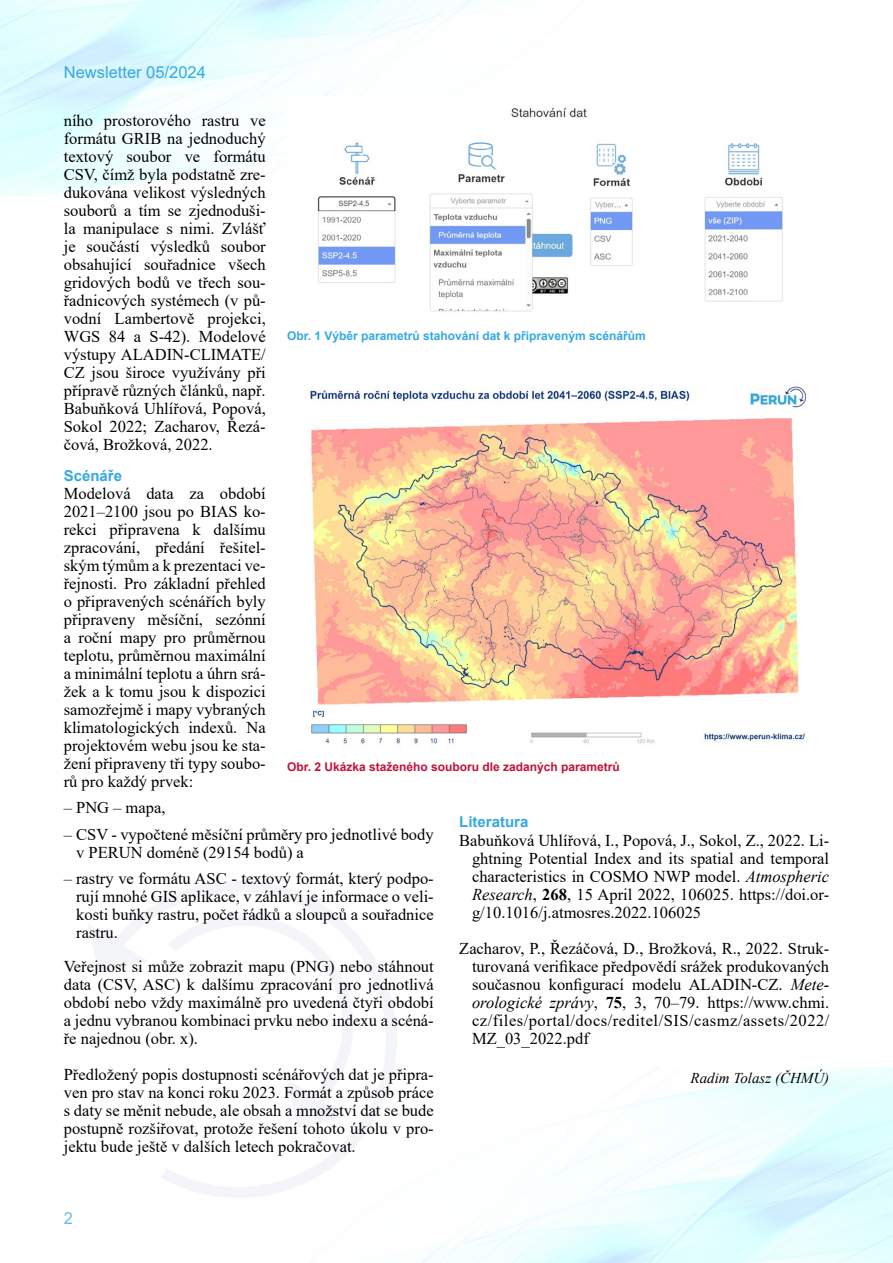
<style>
.page{position:relative;width:893px;height:1263px;background:#fff}
.page>*{position:absolute;margin:0;border:0;box-sizing:border-box;transform-origin:0 0}
.t1{font:16.5px/18px "Times New Roman";color:#000;text-align:justify}
.t2{font:16.5px "Arial";color:#36a9e1}
.t3{font:700 15px "Arial";color:#36a9e1}
.t4{font:italic 15px "Times New Roman";color:#000}
.t5{font:700 12px "Arial";color:#36a9e1}
.t6{font:700 12px "Arial";color:#c3113c}
.s1{font-style:italic}
.s2{font-weight:700}
</style>
<div class="page">
<svg style="left:132px;top:881px;width:292px;height:333px"></svg>
<img style="left:317px;top:104px;width:300px;height:179px">
<img style="left:423px;top:133px;width:155px;height:179px">
<img style="left:584px;top:138px;width:49px;height:141px">
<img style="left:704px;top:137px;width:79px;height:165px">
<img style="left:310px;top:386px;width:497px;height:360px">
<svg style="left:101px;top:923px;width:48px;height:70px"></svg>
<svg style="left:156px;top:896px;width:203px;height:252px"></svg>
<p class="t2" style="left:64px;top:61px;width:144px">Newsletter 05/2024</p>
<p class="t1" style="left:64px;top:111px;width:204px">ního prostorového rastru ve formátu GRIB na jednoduchý textový soubor ve formátu CSV, čímž byla podstatně zre&shy;dukována velikost výsledných souborů a tím se zjednoduši&shy;la manipulace s nimi. Zvlášť je součástí výsledků soubor obsahující souřadnice všech gridových bodů ve třech sou&shy;řadnicových systémech (v pů&shy;vodní Lambertově projekci, WGS 84 a S-42). Modelové výstupy ALADIN-CLIMATE/ CZ jsou široce využívány při přípravě různých článků, např.<br>Babuňková Uhlířová, Popová, Sokol 2022; Zacharov, Řezá&shy;čová, Brožková, 2022.</p>
<p class="t3" style="left:64px;top:465px;width:60px">Scénáře</p>
<p class="t1" style="left:64px;top:484px;width:204px">Modelová data za období 2021–2100 jsou po BIAS ko&shy;rekci připravena k dalšímu zpracování, předání řešitel&shy;ským týmům a k prezentaci ve&shy;řejnosti. Pro základní přehled o připravených scénářích byly připraveny měsíční, sezónní a roční mapy pro průměrnou teplotu, průměrnou maximální a minimální teplotu a úhrn srá&shy;žek a k tomu jsou k dispozici samozřejmě i mapy vybraných klimatologických indexů. Na projektovém webu jsou ke sta&shy;žení připraveny tři typy soubo&shy;rů pro každý prvek:</p>
<p class="t1" style="left:64px;top:798px;width:103px">– PNG – mapa,</p>
<p class="t1" style="left:76px;top:825px;width:359px;text-indent:-12px">– CSV - vypočtené měsíční průměry pro jednotlivé body v PERUN doméně (29154 bodů) a</p>
<p class="t1" style="left:76px;top:869px;width:359px;text-indent:-12px">– rastry ve formátu ASC - textový formát, který podpo&shy;rují mnohé GIS aplikace, v záhlaví je informace o veli&shy;kosti buňky rastru, počet řádků a sloupců a souřadnice rastru.</p>
<p class="t1" style="left:64px;top:957px;width:371px">Veřejnost si může zobrazit mapu (PNG) nebo stáhnout data (CSV, ASC) k dalšímu zpracování pro jednotlivá období nebo vždy maximálně pro uvedená čtyři období a jednu vybranou kombinaci prvku nebo indexu a scéná&shy;ře najednou (obr. x).</p>
<p class="t1" style="left:64px;top:1065px;width:371px">Předložený popis dostupnosti scénářových dat je připra&shy;ven pro stav na konci roku 2023. Formát a způsob práce s daty se měnit nebude, ale obsah a množství dat se bude postupně rozšiřovat, protože řešení tohoto úkolu v pro&shy;jektu bude ještě v dalších letech pokračovat.</p>
<p class="t5" style="left:287px;top:328px;width:360px">Obr. 1 Výběr parametrů stahování dat k připraveným scénářům</p>
<p class="t6" style="left:287px;top:758px;width:334px">Obr. 2 Ukázka staženého souboru dle zadaných parametrů</p>
<p class="t3" style="left:459px;top:811px;width:71px">Literatura</p>
<p class="t1" style="left:472px;top:831px;width:359px;text-indent:-13px">Babuňková Uhlířová, I., Popová, J., Sokol, Z., 2022. Li&shy;ghtning Potential Index and its spatial and temporal characteristics in COSMO NWP model. <span class="s1">Atmospheric Research</span>, <span class="s2">268</span>, 15 April 2022, 106025. https://doi.or&shy;g/10.1016/j.atmosres.2022.106025</p>
<p class="t1" style="left:472px;top:939px;width:359px;text-indent:-13px">Zacharov, P., Řezáčová, D., Brožková, R., 2022. Struk&shy;turovaná verifikace předpovědí srážek produkovaných současnou konfigurací modelu ALADIN-CZ. <span class="s1">Mete&shy;orologické zprávy</span>, <span class="s2">75</span>, 3, 70–79. https://www.chmi. cz/files/portal/docs/reditel/SIS/casmz/assets/2022/ MZ_03_2022.pdf</p>
<p class="t4" style="left:691px;top:1068px;width:140px">Radim Tolasz (ČHMÚ)</p>
<p class="t2" style="left:64px;top:1207px;width:11px">2</p>
</div>
